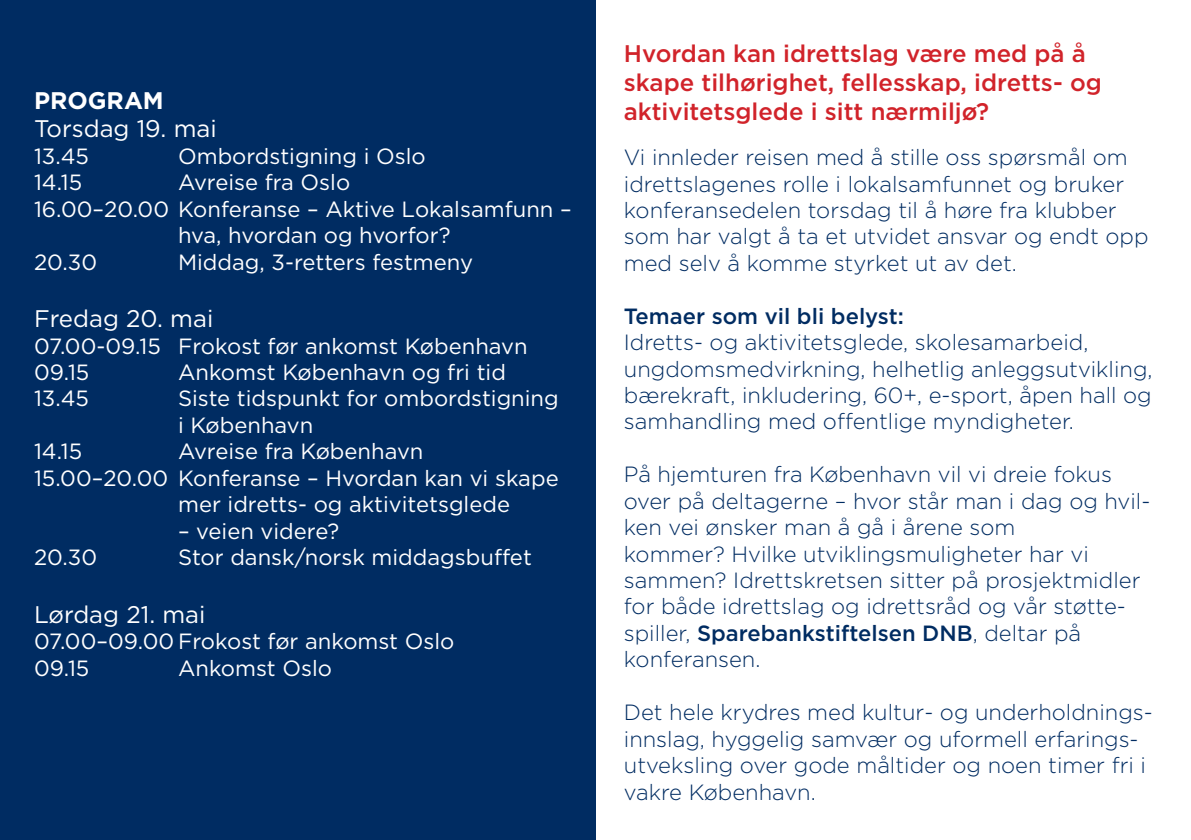
<style>
.page{position:relative;width:1191px;height:840px;background:#fff}
.page>*{position:absolute;margin:0;border:0;box-sizing:border-box;transform-origin:0 0}
.t1{font:500 24px/28.8px "Gotham";color:#d1232a}
.t2{font:24px "Gotham";color:#fff}
.t3{font:700 24px "Gotham";color:#fff}
.t4{font:300 22px/26.4px "Gotham";color:#002c62}
.t5{font:22px/26.4px "Gotham";color:#fff}
.t6{font:500 22px "Gotham";color:#002c62}
.s1{font-weight:500}
</style>
<div class="page">
<div style="left:0;top:0;width:595px;height:839px;background:#002c62"></div>
<p class="t3" style="left:34px;top:84px;width:131px">PROGRAM</p>
<p class="t2" style="left:34px;top:113px;width:184px">Torsdag 19. mai</p>
<p class="t5" style="left:34px;top:142px;width:56px">13.45</p>
<p class="t5" style="left:178px;top:142px;width:249px">Ombordstigning i Oslo</p>
<p class="t5" style="left:34px;top:169px;width:50px">14.15</p>
<p class="t5" style="left:178px;top:169px;width:174px">Avreise fra Oslo</p>
<p class="t5" style="left:34px;top:195px;width:539px">16.00–20.00 Konferanse – Aktive Lokalsamfunn –</p>
<p class="t5" style="left:178px;top:221px;width:274px">hva, hvordan og hvorfor?</p>
<p class="t5" style="left:34px;top:248px;width:65px">20.30</p>
<p class="t5" style="left:178px;top:248px;width:296px">Middag, 3-retters festmeny</p>
<p class="t2" style="left:34px;top:303px;width:181px">Fredag 20. mai</p>
<p class="t5" style="left:34px;top:332px;width:495px">07.00-09.15 Frokost før ankomst København<br>09.15</p>
<p class="t5" style="left:178px;top:358px;width:329px">Ankomst København og fri tid</p>
<p class="t5" style="left:34px;top:385px;width:56px">13.45</p>
<p class="t5" style="left:178px;top:385px;width:382px">Siste tidspunkt for ombordstigning i København</p>
<p class="t5" style="left:34px;top:437px;width:50px">14.15</p>
<p class="t5" style="left:178px;top:437px;width:247px">Avreise fra København</p>
<p class="t5" style="left:34px;top:464px;width:526px">15.00–20.00 Konferanse – Hvordan kan vi skape</p>
<p class="t5" style="left:178px;top:490px;width:333px">mer idretts- og aktivitetsglede</p>
<p class="t5" style="left:178px;top:517px;width:163px">– veien videre?</p>
<p class="t5" style="left:34px;top:543px;width:65px">20.30</p>
<p class="t5" style="left:178px;top:543px;width:355px">Stor dansk/norsk middagsbuffet</p>
<p class="t2" style="left:34px;top:598px;width:173px">Lørdag 21. mai</p>
<p class="t5" style="left:34px;top:627px;width:422px">07.00–09.00 Frokost før ankomst Oslo<br>09.15</p>
<p class="t5" style="left:178px;top:653px;width:155px">Ankomst Oslo</p>
<p class="t1" style="left:624px;top:39px;width:479px">Hvordan kan idrettslag være med på å skape tilhørighet, fellesskap, idretts- og aktivitetsglede i sitt nærmiljø?</p>
<p class="t4" style="left:624px;top:143px;width:526px">Vi innleder reisen med å stille oss spørsmål om idrettslagenes rolle i lokalsamfunnet og bruker konferansedelen torsdag til å høre fra klubber som har valgt å ta et utvidet ansvar og endt opp med selv å komme styrket ut av det.</p>
<p class="t6" style="left:624px;top:301px;width:282px">Temaer som vil bli belyst:</p>
<p class="t4" style="left:624px;top:328px;width:530px">Idretts- og aktivitetsglede, skolesamarbeid, ungdomsmedvirkning, helhetlig anleggsutvikling, bærekraft, inkludering, 60+, e-sport, åpen hall og samhandling med offentlige myndigheter.</p>
<p class="t4" style="left:624px;top:460px;width:528px">På hjemturen fra København vil vi dreie fokus over på deltagerne – hvor står man i dag og hvil&shy;ken vei ønsker man å gå i årene som<br>kommer? Hvilke utviklingsmuligheter har vi sammen? Idrettskretsen sitter på prosjektmidler for både idrettslag og idrettsråd og vår støtte&shy;spiller, <span class="s1">Sparebankstiftelsen DNB</span>, deltar på konferansen.</p>
<p class="t4" style="left:624px;top:698px;width:530px">Det hele krydres med kultur- og underholdnings&shy;innslag, hyggelig samvær og uformell erfarings&shy;utveksling over gode måltider og noen timer fri i vakre København.</p>
</div>
